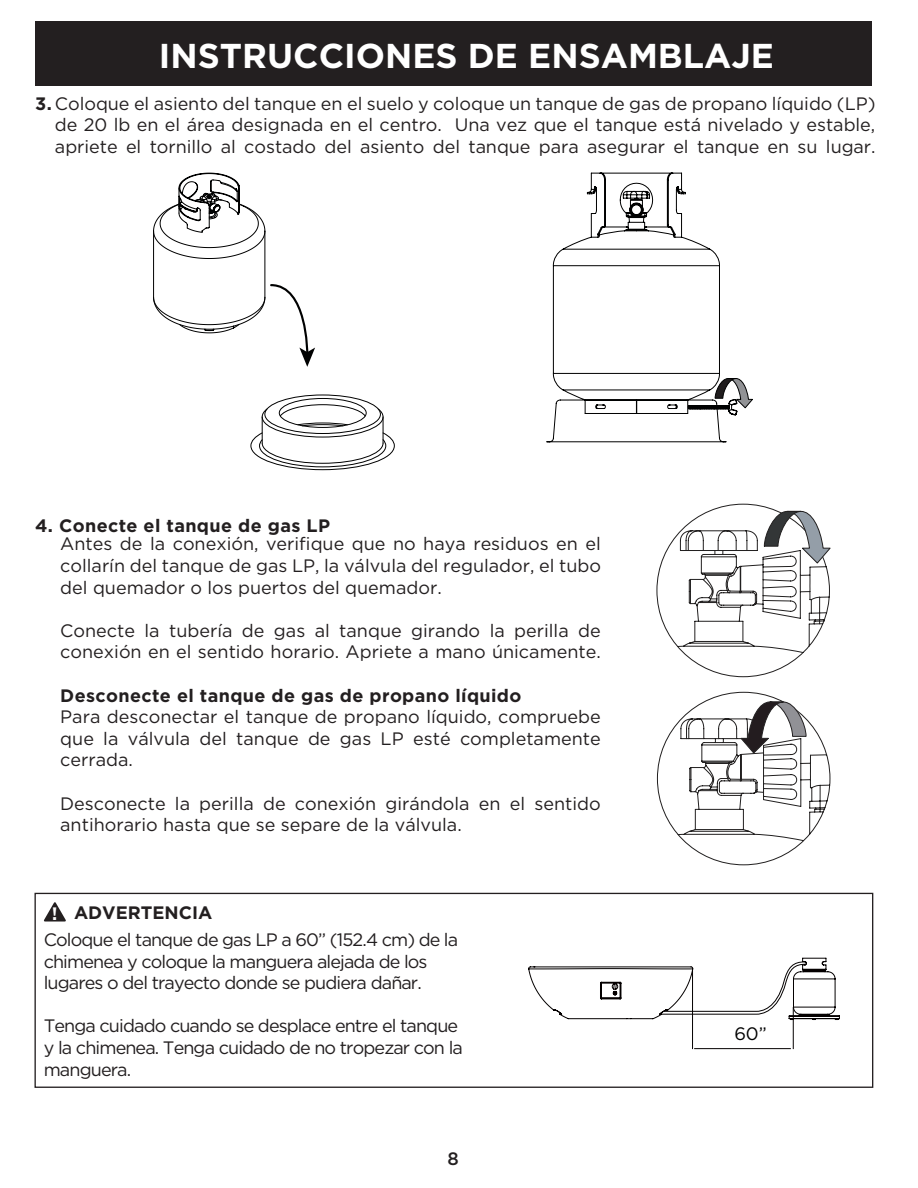
<style>
.page{position:relative;width:918px;height:1188px;background:#fff}
.page>*{position:absolute;margin:0;border:0;box-sizing:border-box;transform-origin:0 0}
.t1{font:700 34.5px "Gotham";color:#fff}
.t2{font:18px/21.6px "Gotham";color:#231f20}
.t3{font:18px/21.6px "Gotham";letter-spacing:-.05em;color:#231f20}
.t4{font:700 18px "Gotham";letter-spacing:.02em;color:#231f20}
.t5{font:18px "Gotham";color:#000}
.t6{font:500 18px "Gotham";color:#231f20}
.s1{font-weight:700}
.s2{font-weight:700;color:#fff}
</style>
<div class="page">
<div style="left:35px;top:21px;width:837px;height:65px;background:#231f20"></div>
<svg style="left:153px;top:173px;width:162px;height:194px"></svg>
<svg style="left:546px;top:173px;width:181px;height:269px"></svg>
<svg style="left:688px;top:378px;width:65px;height:37px"></svg>
<svg style="left:656px;top:503px;width:175px;height:174px"></svg>
<svg style="left:657px;top:692px;width:174px;height:174px"></svg>
<div style="left:34px;top:893px;width:839px;height:195px;border:1px solid #231f20"></div>
<svg style="left:44px;top:902px;width:22px;height:20px"></svg>
<div style="left:279px;top:398px;width:88px;height:30px;border:1px solid #000100;border-radius:50%"></div>
<svg style="left:250px;top:404px;width:145px;height:66px"></svg>
<svg style="left:528px;top:958px;width:312px;height:62px"></svg>
<hr style="left:692px;top:968px;width:1px;height:81px;background:#040000">
<hr style="left:793px;top:1007px;width:1px;height:42px;background:#040000">
<hr style="left:694px;top:1048px;width:97px;height:1px;background:#040000">
<h1 class="t1" style="left:159px;top:33px;width:617px">INSTRUCCIONES DE ENSAMBLAJE</h1>
<p class="t2" style="left:35px;top:92px;width:842px"><span class="s1">3.</span> Coloque el asiento del tanque en el suelo y coloque un tanque de gas de propano líquido (LP)</p>
<p class="t2" style="left:55px;top:114px;width:822px">de 20 lb en el área designada en el centro. Una vez que el tanque está nivelado y estable, apriete el tornillo al costado del asiento del tanque para asegurar el tanque en su lugar.</p>
<p class="t4" style="left:35px;top:514px;width:296px">4. Conecte el tanque de gas LP</p>
<p class="t2" style="left:60px;top:533px;width:542px;text-align:justify">Antes de la conexión, verifique que no haya residuos en el collarín del tanque de gas LP, la válvula del regulador, el tubo del quemador o los puertos del quemador.</p>
<p class="t2" style="left:60px;top:619px;width:542px">Conecte la tubería de gas al tanque girando la perilla de conexión en el sentido horario. Apriete a mano únicamente.</p>
<p class="t4" style="left:60px;top:683px;width:463px">Desconecte el tanque de gas de propano líquido</p>
<p class="t2" style="left:60px;top:706px;width:542px;text-align:justify">Para desconectar el tanque de propano líquido, compruebe que la válvula del tanque de gas LP esté completamente cerrada.</p>
<p class="t2" style="left:60px;top:792px;width:542px">Desconecte la perilla de conexión girándola en el sentido antihorario hasta que se separe de la válvula.</p>
<p class="t3" style="left:44px;top:898px;width:416px;line-height:27.3px;text-indent:8px"><span class="s2">!</span> <span class="s1">ADVERTENCIA<br></span>Coloque el tanque de gas LP a 60” (152.4 cm) de la</p>
<p class="t3" style="left:44px;top:950px;width:385px">chimenea y coloque la manguera alejada de los lugares o del trayecto donde se pudiera dañar.</p>
<p class="t3" style="left:44px;top:1015px;width:421px">Tenga cuidado cuando se desplace entre el tanque y la chimenea. Tenga cuidado de no tropezar con la manguera.</p>
<p class="t6" style="left:448px;top:1147px;width:13px">8</p>
<p class="t5" style="left:734px;top:1022px;width:34px">60”</p>
</div>
